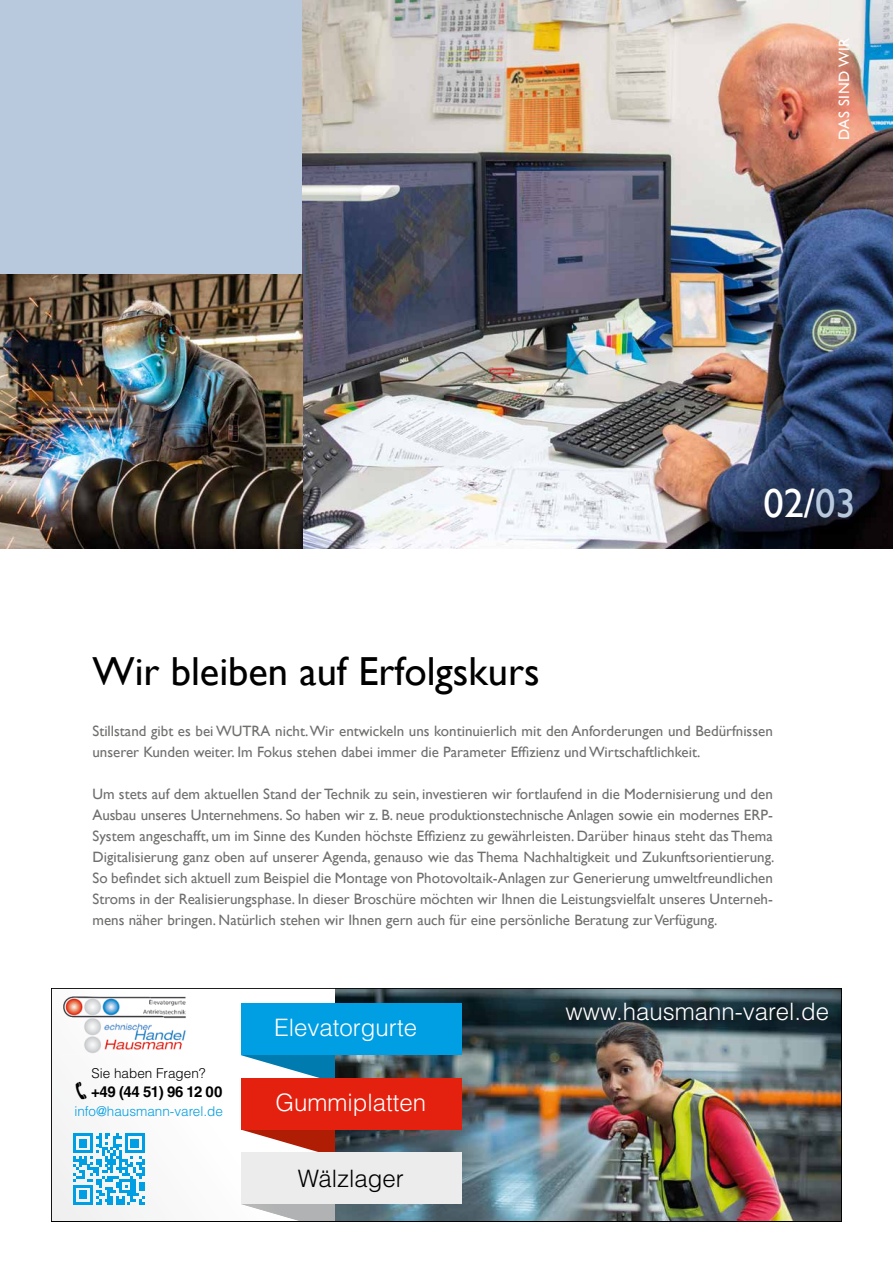
<style>
.page{position:relative;width:893px;height:1263px;background:#fff}
.page>*{position:absolute;margin:0;border:0;box-sizing:border-box;transform-origin:0 0}
.t1{font:40.5px "Gill Sans";color:#000}
.t2{font:40.5px "Gill Sans";color:#fff}
.t3{font:300 24px "Helvetica LT Std";color:#fff}
.t4{font:300 24px "Helvetica LT Std";color:#000}
.t5{font:15px/21px "Gill Sans";color:#6f6f6e}
.t6{font:700 15px "Helvetica LT Std";letter-spacing:-.03em;color:#000}
.t7{font:15px "Gill Sans";letter-spacing:.04em;color:#fff}
.t8{font:300 13.5px "Helvetica LT Std";color:#009ee3}
.t9{font:300 13.5px "Helvetica LT Std";color:#000}
.s1{color:#b9c9dd}
</style>
<div class="page">
<img style="left:302px;top:0;width:591px;height:549px">
<div style="left:0;top:0;width:302px;height:274px;background:#b9c9dd"></div>
<img style="left:1px;top:274px;width:301px;height:275px">
<svg style="left:53px;top:1003px;width:250px;height:217px"></svg>
<svg style="left:241px;top:1055px;width:95px;height:165px"></svg>
<img style="left:336px;top:990px;width:504px;height:230px">
<img style="left:62px;top:996px;width:126px;height:58px">
<div style="left:241px;top:1004px;width:221px;height:51px;background:#009ee3"></div>
<div style="left:241px;top:1078px;width:221px;height:52px;background:#e4200e"></div>
<div style="left:241px;top:1152px;width:221px;height:52px;background:#ececed"></div>
<svg style="left:73px;top:1133px;width:72px;height:72px"></svg>
<div style="left:51px;top:988px;width:791px;height:234px;border:1px solid #000"></div>
<hr style="left:0;top:274px;width:1px;height:275px;background:#b9c9dd">
<svg style="left:74px;top:1082px;width:13px;height:19px"></svg>
<p class="t7" style="left:835px;top:140px;width:104px;rotate:-90deg">DAS SIND WIR</p>
<h1 class="t2" style="left:763px;top:480px;width:94px">02/<span class="s1">03</span></h1>
<h1 class="t1" style="left:92px;top:648px;width:449px">Wir bleiben auf Erfolgskurs</h1>
<p class="t5" style="left:92px;top:721px;width:682px">Stillstand gibt es bei WUTRA nicht. Wir entwickeln uns kontinuierlich mit den Anforderungen und Bedürfnissen unserer Kunden weiter. Im Fokus stehen dabei immer die Parameter Effizienz und Wirtschaftlichkeit.</p>
<p class="t5" style="left:92px;top:784px;width:683px;text-align:justify">Um stets auf dem aktuellen Stand der Technik zu sein, investieren wir fortlaufend in die Modernisierung und den Ausbau unseres Unternehmens. So haben wir z. B. neue produktionstechnische Anlagen sowie ein modernes ERP-System angeschafft, um im Sinne des Kunden höchste Effizienz zu gewährleisten. Darüber hinaus steht das Thema Digitalisierung ganz oben auf unserer Agenda, genauso wie das Thema Nachhaltigkeit und Zukunftsorientierung.<br>So befindet sich aktuell zum Beispiel die Montage von Photovoltaik-Anlagen zur Generierung umweltfreundlichen Stroms in der Realisierungsphase. In dieser Broschüre möchten wir Ihnen die Leistungsvielfalt unseres Unterneh&shy;mens näher bringen. Natürlich stehen wir Ihnen gern auch für eine persönliche Beratung zur Verfügung.</p>
<p class="t9" style="left:92px;top:1065px;width:116px">Sie haben Fragen?</p>
<p class="t8" style="left:74px;top:1103px;width:150px">info@hausmann-varel.de</p>
<p class="t6" style="left:91px;top:1082px;width:133px">+49 (44 51) 96 12 00</p>
<h2 class="t3" style="left:274px;top:1012px;width:145px">Elevatorgurte</h2>
<h2 class="t3" style="left:276px;top:1087px;width:152px">Gummiplatten</h2>
<h2 class="t4" style="left:298px;top:1164px;width:108px">Wälzlager</h2>
<h2 class="t3" style="left:566px;top:996px;width:265px">www.hausmann-varel.de</h2>
</div>
